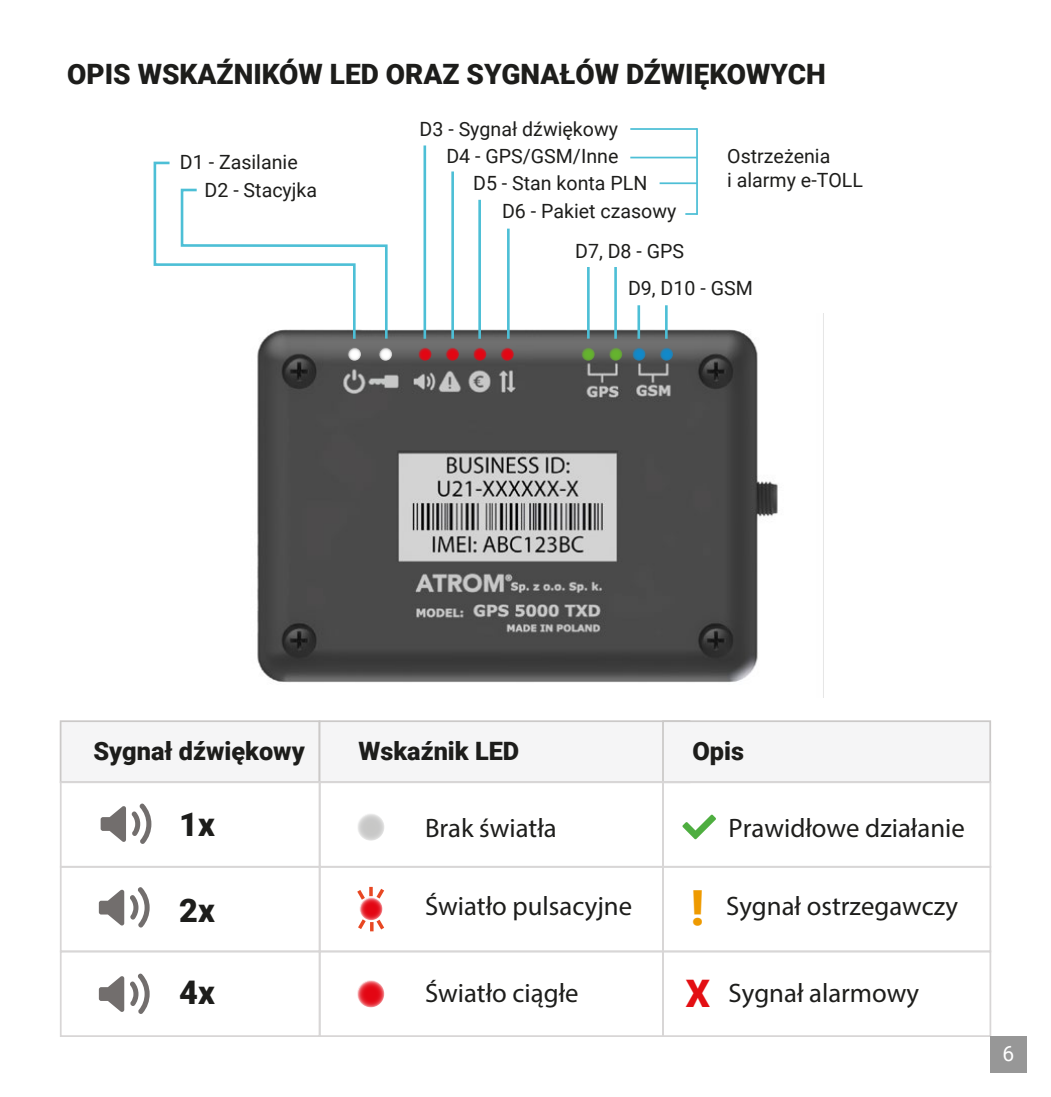
<style>
.page{position:relative;width:1051px;height:1097px;background:#fff}
.page>*{position:absolute;margin:0;border:0;box-sizing:border-box;transform-origin:0 0}
.t1{font:900 48.3px "Roboto";color:#ee9a00}
.t2{font:900 32.55px "Roboto";color:#1d1d1b}
.t3{font:900 28px "Roboto";color:#1d1d1b}
.t4{font:26.6px "Myriad Pro";color:#1d1d1b}
.t5{font:900 25.2px "Roboto";color:#1d1d1b}
.t6{font:21px "Roboto";color:#fff}
.t7{font:19.6px/37.8px "Roboto";color:#1d1d1b}
.s1{font-family:"Roboto";font-weight:900;font-size:37.8px;color:#e30f13}
</style>
<div class="page">
<img style="left:257px;top:314px;width:521px;height:369px">
<svg style="left:418px;top:347px;width:13px;height:14px"></svg>
<svg style="left:445px;top:347px;width:14px;height:14px"></svg>
<svg style="left:473px;top:347px;width:13px;height:14px"></svg>
<svg style="left:500px;top:347px;width:14px;height:14px"></svg>
<svg style="left:581px;top:347px;width:13px;height:14px"></svg>
<svg style="left:608px;top:347px;width:14px;height:14px"></svg>
<svg style="left:632px;top:347px;width:13px;height:14px"></svg>
<svg style="left:659px;top:347px;width:14px;height:14px"></svg>
<svg style="left:378px;top:347px;width:14px;height:14px"></svg>
<svg style="left:347px;top:347px;width:14px;height:14px"></svg>
<hr style="left:423px;top:145px;width:3px;height:194px;background:#4dbfd6">
<hr style="left:451px;top:171px;width:3px;height:168px;background:#4dbfd6">
<hr style="left:478px;top:200px;width:3px;height:139px;background:#4dbfd6">
<hr style="left:507px;top:228px;width:2px;height:111px;background:#4dbfd6">
<svg style="left:153px;top:161px;width:236px;height:180px"></svg>
<hr style="left:630px;top:128px;width:67px;height:2px;background:#4dbfd6">
<hr style="left:696px;top:128px;width:1px;height:87px;background:#4dbfd6">
<hr style="left:630px;top:157px;width:67px;height:1px;background:#4dbfd6">
<hr style="left:659px;top:182px;width:38px;height:2px;background:#4dbfd6">
<svg style="left:685px;top:213px;width:11px;height:2px"></svg>
<hr style="left:587px;top:267px;width:2px;height:71px;background:#4dbfd6">
<hr style="left:614px;top:267px;width:3px;height:72px;background:#4dbfd6">
<hr style="left:637px;top:305px;width:3px;height:34px;background:#4dbfd6">
<hr style="left:665px;top:305px;width:2px;height:34px;background:#4dbfd6">
<div style="left:60px;top:720px;width:260px;height:63px;background:#f5f5f6;border:2px solid #cbc9c8"></div>
<div style="left:319px;top:720px;width:371px;height:63px;background:#f5f5f6;border:2px solid #cbc9c8"></div>
<div style="left:662px;top:720px;width:328px;height:63px;background:#f5f5f6;border:2px solid #cbc9c8"></div>
<div style="left:60px;top:781px;width:260px;height:86px;border:2px solid #d8d6d6"></div>
<div style="left:319px;top:781px;width:344px;height:86px;border:2px solid #d8d6d6"></div>
<div style="left:662px;top:781px;width:329px;height:86px;border:2px solid #d8d6d6"></div>
<div style="left:60px;top:865px;width:260px;height:87px;border:2px solid #d8d6d6"></div>
<div style="left:319px;top:865px;width:344px;height:87px;border:2px solid #d8d6d6"></div>
<div style="left:662px;top:865px;width:329px;height:87px;border:2px solid #d8d6d6"></div>
<div style="left:60px;top:950px;width:260px;height:86px;border:2px solid #d8d6d6"></div>
<div style="left:319px;top:950px;width:344px;height:86px;border:2px solid #d8d6d6"></div>
<div style="left:662px;top:950px;width:329px;height:86px;border:2px solid #d8d6d6"></div>
<svg style="left:357px;top:980px;width:27px;height:27px"></svg>
<svg style="left:358px;top:814px;width:26px;height:26px"></svg>
<svg style="left:101px;top:803px;width:50px;height:40px"></svg>
<svg style="left:99px;top:887px;width:51px;height:40px"></svg>
<svg style="left:99px;top:973px;width:51px;height:40px"></svg>
<svg style="left:359px;top:903px;width:23px;height:12px"></svg>
<svg style="left:357px;top:886px;width:27px;height:17px"></svg>
<svg style="left:358px;top:915px;width:26px;height:17px"></svg>
<svg style="left:682px;top:814px;width:34px;height:25px"></svg>
<div style="left:990px;top:1035px;width:36px;height:37px;background:#979797"></div>
<h3 class="t3" style="left:67px;top:54px;width:760px">OPIS WSKAŹNIKÓW LED ORAZ SYGNAŁÓW DŹWIĘKOWYCH</h3>
<p class="t7" style="left:180px;top:142px;width:119px">D1 - Zasilanie</p>
<p class="t7" style="left:204px;top:170px;width:114px">D2 - Stacyjka</p>
<p class="t7" style="left:419px;top:109px;width:200px">D3 - Sygnał dźwiękowy</p>
<p class="t7" style="left:502px;top:169px;width:176px;line-height:27.3px;text-indent:-29px">D5 - Stan konta PLN<br>D6 - Pakiet czasowy</p>
<p class="t7" style="left:446px;top:136px;width:173px">D4 - GPS/GSM/Inne</p>
<p class="t7" style="left:727px;top:143px;width:137px;line-height:23.4px">Ostrzeżenia<br>i alarmy e-TOLL</p>
<p class="t7" style="left:628px;top:231px;width:126px;text-indent:-53px">D7, D8 - GPS<br>D9, D10 - GSM</p>
<p class="t5" style="left:93px;top:733px;width:213px">Sygnał dźwiękowy</p>
<p class="t5" style="left:358px;top:733px;width:162px">Wskaźnik LED</p>
<p class="t5" style="left:692px;top:733px;width:53px">Opis</p>
<h2 class="t2" style="left:179px;top:802px;width:37px">1x</h2>
<h3 class="t4" style="left:425px;top:811px;width:133px">Brak światła</h3>
<h3 class="t4" style="left:728px;top:811px;width:238px">Prawidłowe działanie</h3>
<h2 class="t2" style="left:179px;top:887px;width:37px">2x</h2>
<h3 class="t4" style="left:425px;top:889px;width:208px">Światło pulsacyjne</h3>
<h1 class="t1" style="left:691px;top:873px;width:15px">!</h1>
<h3 class="t4" style="left:726px;top:889px;width:233px">Sygnał ostrzegawczy</h3>
<h2 class="t2" style="left:179px;top:969px;width:37px">4x</h2>
<h3 class="t4" style="left:425px;top:976px;width:155px">Światło ciągłe</h3>
<h3 class="t4" style="left:685px;top:977px;width:235px"><span class="s1">X</span> Sygnał alarmowy</h3>
<p class="t6" style="left:1002px;top:1038px;width:13px">6</p>
</div>
